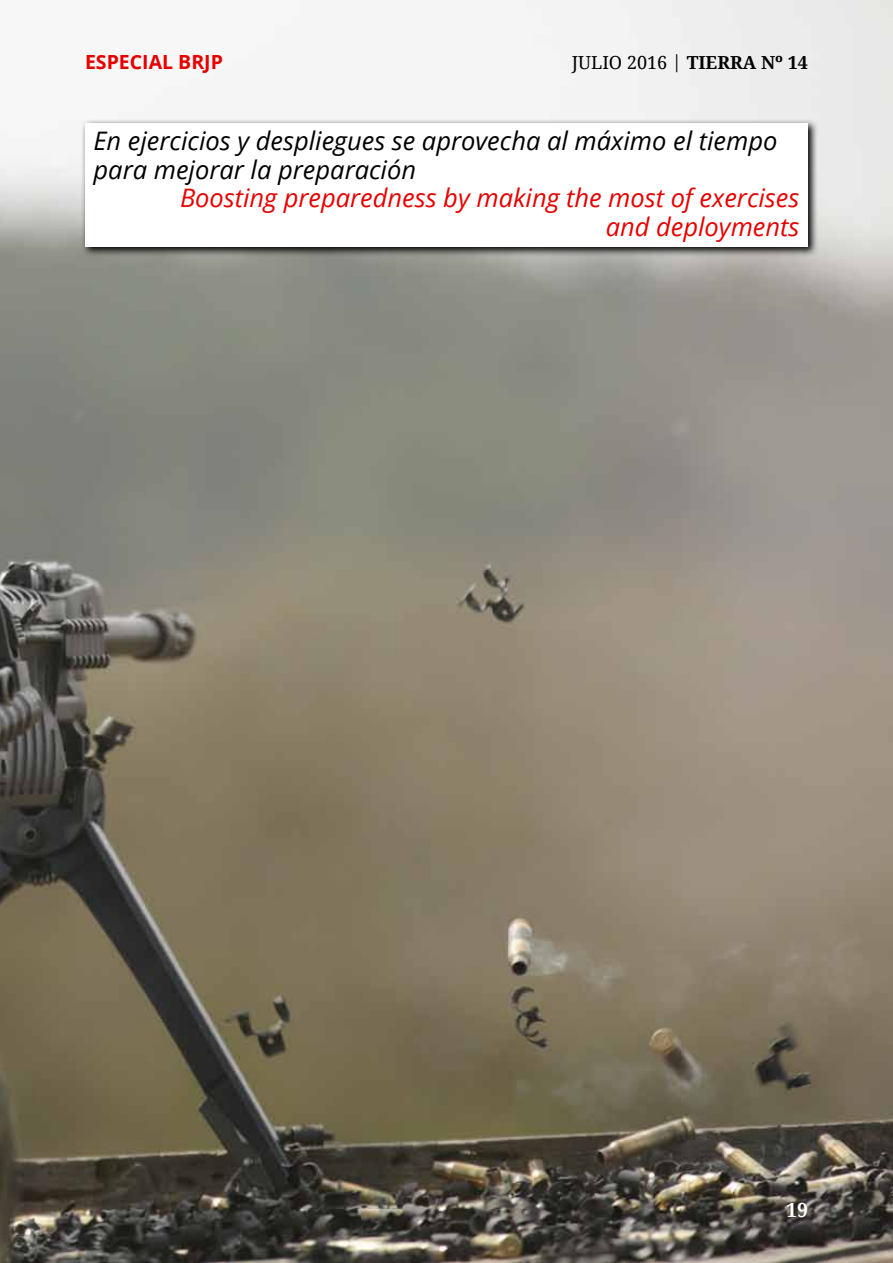
<style>
.page{position:relative;width:893px;height:1263px;background:#fff}
.page>*{position:absolute;margin:0;border:0;box-sizing:border-box;transform-origin:0 0}
.t1{font:italic 25.5px/28.5px "Open Sans";color:#000}
.t2{font:italic 25.5px/28.5px "Open Sans";color:#e60000;text-align:right}
.t3{font:700 19.5px "Open Sans";color:#e60000}
.t4{font:700 19.5px "Droid Serif";color:#fff}
.t5{font:18px "Droid Serif";color:#000}
.s1{font-weight:700}
</style>
<div class="page">
<img style="left:0;top:0;width:893px;height:1263px">
<svg style="left:81px;top:119px;width:737px;height:138px;background:#8f908d"></svg>
<div style="left:85px;top:123px;width:723px;height:124px;background:#fff"></div>
<p class="t3" style="left:85px;top:48px;width:139px">ESPECIAL BRJP</p>
<p class="t5" style="left:572px;top:52px;width:238px">JULIO 2016 | <span class="s1">TIERRA Nº 14</span></p>
<p class="t1" style="left:94px;top:126px;width:685px">En ejercicios y despliegues se aprovecha al máximo el tiempo para mejorar la preparación</p>
<p class="t2" style="left:180px;top:183px;width:621px">Boosting preparedness by making the most of exercises and deployments</p>
<p class="t4" style="left:786px;top:1199px;width:23px">19</p>
</div>
